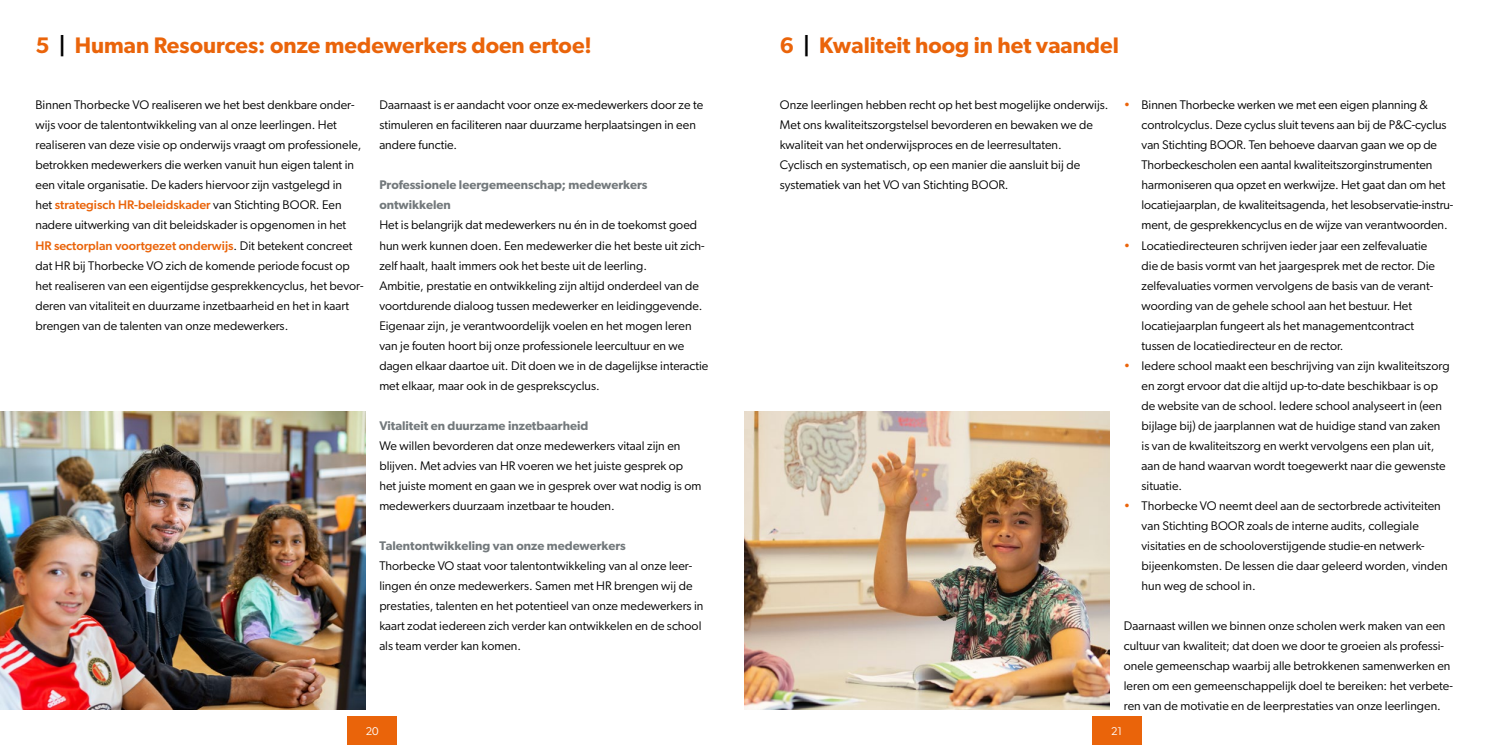
<style>
.page{position:relative;width:1489px;height:745px;background:#fff}
.page>*{position:absolute;margin:0;border:0;box-sizing:border-box;transform-origin:0 0}
.t1{font:600 22.5px "Gibson";color:#ea640a}
.t2{font:12.5px/20px "Gibson";color:#000}
.t3{font:600 12.5px/20px "Gibson";color:#73797c}
.t4{font:11.25px "Gibson";color:#fff}
.s1{color:#000}
.s2{font-weight:500;color:#ea640a}
.s3{color:#ea640a}
</style>
<div class="page">
<div style="left:1091px;top:716px;width:50px;height:28px;background:#ea640a"></div>
<div style="left:347px;top:716px;width:50px;height:28px;background:#ea640a"></div>
<img style="left:744px;top:411px;width:365px;height:298px">
<img style="left:0;top:411px;width:365px;height:298px">
<h1 class="t1" style="left:35px;top:32px;width:558px">5 <span class="s1">|</span> Human Resources: onze medewerkers doen ertoe!</h1>
<h1 class="t1" style="left:780px;top:32px;width:340px">6 <span class="s1">|</span> Kwaliteit hoog in het vaandel</h1>
<p class="t2" style="left:35px;top:95px;width:330px">Binnen Thorbecke VO realiseren we het best denkbare onder&shy;wijs voor de talentontwikkeling van al onze leerlingen. Het realiseren van deze visie op onderwijs vraagt om professionele, betrokken medewerkers die werken vanuit hun eigen talent in een vitale organisatie. De kaders hiervoor zijn vastgelegd in<br>het <span class="s2">strategisch HR-beleidskader</span> van Stichting BOOR. Een nadere uitwerking van dit beleidskader is opgenomen in het <span class="s2">HR sectorplan voortgezet onderwijs</span>. Dit betekent concreet dat HR bij Thorbecke VO zich de komende periode focust op het realiseren van een eigentijdse gesprekkencyclus, het bevor&shy;deren van vitaliteit en duurzame inzetbaarheid en het in kaart brengen van de talenten van onze medewerkers.</p>
<p class="t2" style="left:379px;top:95px;width:325px">Daarnaast is er aandacht voor onze ex-medewerkers door ze te stimuleren en faciliteren naar duurzame herplaatsingen in een andere functie.</p>
<p class="t3" style="left:379px;top:175px;width:269px">Professionele leergemeenschap; medewerkers ontwikkelen</p>
<p class="t2" style="left:379px;top:215px;width:330px">Het is belangrijk dat medewerkers nu én in de toekomst goed hun werk kunnen doen. Een medewerker die het beste uit zich&shy;zelf haalt, haalt immers ook het beste uit de leerling.<br>Ambitie, prestatie en ontwikkeling zijn altijd onderdeel van de voortdurende dialoog tussen medewerker en leidinggevende.<br>Eigenaar zijn, je verantwoordelijk voelen en het mogen leren van je fouten hoort bij onze professionele leercultuur en we dagen elkaar daartoe uit. Dit doen we in de dagelijkse interactie met elkaar, maar ook in de gesprekscyclus.</p>
<p class="t3" style="left:379px;top:415px;width:210px">Vitaliteit en duurzame inzetbaarheid</p>
<p class="t2" style="left:379px;top:435px;width:323px">We willen bevorderen dat onze medewerkers vitaal zijn en blijven. Met advies van HR voeren we het juiste gesprek op het juiste moment en gaan we in gesprek over wat nodig is om medewerkers duurzaam inzetbaar te houden.</p>
<p class="t3" style="left:379px;top:535px;width:248px">Talentontwikkeling van onze medewerkers</p>
<p class="t2" style="left:379px;top:555px;width:325px">Thorbecke VO staat voor talentontwikkeling van al onze leer&shy;lingen én onze medewerkers. Samen met HR brengen wij de prestaties, talenten en het potentieel van onze medewerkers in kaart zodat iedereen zich verder kan ontwikkelen en de school als team verder kan komen.</p>
<p class="t2" style="left:780px;top:95px;width:330px">Onze leerlingen hebben recht op het best mogelijke onderwijs.<br>Met ons kwaliteitszorgstelsel bevorderen en bewaken we de kwaliteit van het onderwijsproces en de leerresultaten.<br>Cyclisch en systematisch, op een manier die aansluit bij de systematiek van het VO van Stichting BOOR.</p>
<p class="t2" style="left:1141px;top:95px;width:313px;text-indent:-18px"><span class="s3">•</span> Binnen Thorbecke werken we met een eigen planning &amp; controlcyclus. Deze cyclus sluit tevens aan bij de P&amp;C-cyclus van Stichting BOOR. Ten behoeve daarvan gaan we op de Thorbeckescholen een aantal kwaliteitszorginstrumenten harmoniseren qua opzet en werkwijze. Het gaat dan om het locatiejaarplan, de kwaliteitsagenda, het lesobservatie-instru&shy;ment, de gesprekkencyclus en de wijze van verantwoorden.</p>
<p class="t2" style="left:1141px;top:235px;width:295px;text-indent:-18px"><span class="s3">•</span> Locatiedirecteuren schrijven ieder jaar een zelfevaluatie die de basis vormt van het jaargesprek met de rector. Die zelfevaluaties vormen vervolgens de basis van de verant&shy;woording van de gehele school aan het bestuur. Het locatiejaarplan fungeert als het managementcontract tussen de locatiedirecteur en de rector.</p>
<p class="t2" style="left:1141px;top:355px;width:309px;text-indent:-18px"><span class="s3">•</span> Iedere school maakt een beschrijving van zijn kwaliteitszorg en zorgt ervoor dat die altijd up-to-date beschikbaar is op de website van de school. Iedere school analyseert in (een bijlage bij) de jaarplannen wat de huidige stand van zaken is van de kwaliteitszorg en werkt vervolgens een plan uit, aan de hand waarvan wordt toegewerkt naar die gewenste situatie.</p>
<p class="t2" style="left:1141px;top:495px;width:307px;text-indent:-18px"><span class="s3">•</span> Thorbecke VO neemt deel aan de sectorbrede activiteiten van Stichting BOOR zoals de interne audits, collegiale visitaties en de schooloverstijgende studie-en netwerk&shy;bijeenkomsten. De lessen die daar geleerd worden, vinden hun weg de school in.</p>
<p class="t2" style="left:1123px;top:615px;width:330px">Daarnaast willen we binnen onze scholen werk maken van een cultuur van kwaliteit; dat doen we door te groeien als professi&shy;onele gemeenschap waarbij alle betrokkenen samenwerken en leren om een gemeenschappelijk doel te bereiken: het verbete&shy;ren van de motivatie en de leerprestaties van onze leerlingen.</p>
<p class="t4" style="left:366px;top:724px;width:14px">20</p>
<p class="t4" style="left:1111px;top:724px;width:13px">21</p>
</div>
